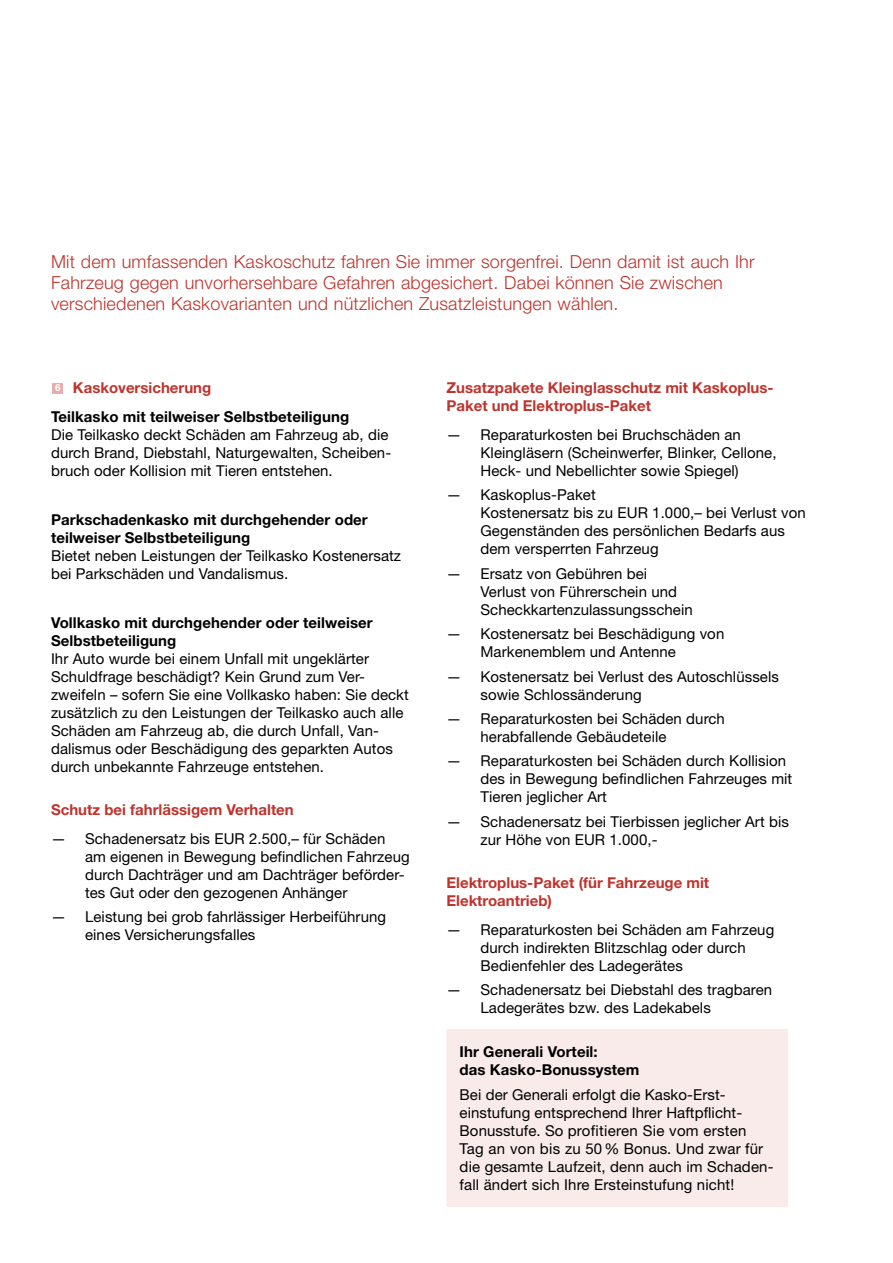
<style>
.page{position:relative;width:893px;height:1263px;background:#fff}
.page>*{position:absolute;margin:0;border:0;box-sizing:border-box;transform-origin:0 0}
.t1{font:300 18px/21px "Helvetica Neue LT Std";letter-spacing:.01em;color:#bf332d}
.t2{font:15px/18px "Helvetica Neue LT Std";letter-spacing:.005em;color:#000}
.t3{font:700 15px/18px "Helvetica Neue LT Std";letter-spacing:.005em;color:#000}
.t4{font:700 15px/18px "Helvetica Neue LT Std";color:#bf332d}
.s1{font-size:9.75px;color:#fff}
.s2{color:#bf332d}
</style>
<div class="page">
<div style="left:447px;top:1029px;width:340px;height:177px;background:#f9ebea"></div>
<hr style="left:446px;top:1029px;width:1px;height:177px;background:#f9ebea">
<hr style="left:787px;top:1029px;width:1px;height:177px;background:#f9ebea">
<div style="left:53px;top:383px;width:10px;height:10px;background:#e5adab"></div>
<p class="t1" style="left:51px;top:251px;width:705px">Mit dem umfassenden Kaskoschutz fahren Sie immer sorgenfrei. Denn damit ist auch Ihr<br>Fahrzeug gegen unvorhersehbare Gefahren abgesichert. Dabei können Sie zwischen verschiedenen Kaskovarianten und nützlichen Zusatzleistungen wählen.</p>
<p class="t3" style="left:51px;top:373px;width:300px;line-height:28.7px"><span class="s1">6</span> <span class="s2">Kaskoversicherung<br></span>Teilkasko mit teilweiser Selbstbeteiligung</p>
<p class="t2" style="left:51px;top:425px;width:342px">Die Teilkasko deckt Schäden am Fahrzeug ab, die durch Brand, Diebstahl, Naturgewalten, Scheiben&shy;bruch oder Kollision mit Tieren entstehen.</p>
<p class="t3" style="left:51px;top:510px;width:318px">Parkschadenkasko mit durchgehender oder teilweiser Selbstbeteiligung</p>
<p class="t2" style="left:51px;top:546px;width:352px">Bietet neben Leistungen der Teilkasko Kostenersatz bei Parkschäden und Vandalismus.</p>
<p class="t3" style="left:51px;top:613px;width:323px">Vollkasko mit durchgehender oder teilweiser<br>Selbstbeteiligung</p>
<p class="t2" style="left:51px;top:649px;width:359px">Ihr Auto wurde bei einem Unfall mit ungeklärter Schuldfrage beschädigt? Kein Grund zum Ver&shy;zweifeln – sofern Sie eine Vollkasko haben: Sie deckt zusätzlich zu den Leistungen der Teilkasko auch alle Schäden am Fahrzeug ab, die durch Unfall, Van&shy;dalismus oder Beschädigung des geparkten Autos durch unbekannte Fahrzeuge entstehen.</p>
<p class="t4" style="left:51px;top:800px;width:244px">Schutz bei fahrlässigem Verhalten</p>
<p class="t2" style="left:85px;top:829px;width:326px;text-indent:-34px">— Schadenersatz bis EUR 2.500,– für Schäden am eigenen in Bewegung befindlichen Fahrzeug durch Dachträger und am Dachträger beförder&shy;tes Gut oder den gezogenen Anhänger</p>
<p class="t2" style="left:85px;top:908px;width:303px;text-indent:-34px">— Leistung bei grob fahrlässiger Herbeiführung eines Versicherungsfalles</p>
<p class="t4" style="left:446px;top:379px;width:329px">Zusatzpakete Kleinglasschutz mit Kaskoplus-<br>Paket und Elektroplus-Paket</p>
<p class="t2" style="left:480px;top:425px;width:298px;text-indent:-34px">— Reparaturkosten bei Bruchschäden an<br>Kleingläsern (Scheinwerfer, Blinker, Cellone,<br>Heck- und Nebellichter sowie Spiegel)</p>
<p class="t2" style="left:480px;top:486px;width:327px;text-indent:-34px">— Kaskoplus-Paket<br>Kostenersatz bis zu EUR 1.000,– bei Verlust von Gegenständen des persönlichen Bedarfs aus dem versperrten Fahrzeug</p>
<p class="t2" style="left:480px;top:564px;width:214px;text-indent:-34px">— Ersatz von Gebühren bei<br>Verlust von Führerschein und<br>Scheckkartenzulassungsschein</p>
<p class="t2" style="left:480px;top:625px;width:245px;text-indent:-34px">— Kostenersatz bei Beschädigung von<br>Markenemblem und Antenne</p>
<p class="t2" style="left:480px;top:667px;width:300px;text-indent:-34px">— Kostenersatz bei Verlust des Autoschlüssels sowie Schlossänderung</p>
<p class="t2" style="left:480px;top:709px;width:246px;text-indent:-34px">— Reparaturkosten bei Schäden durch herabfallende Gebäudeteile</p>
<p class="t2" style="left:480px;top:752px;width:313px;text-indent:-34px">— Reparaturkosten bei Schäden durch Kollision des in Bewegung befindlichen Fahrzeuges mit<br>Tieren jeglicher Art</p>
<p class="t2" style="left:480px;top:812px;width:310px;text-indent:-34px">— Schadenersatz bei Tierbissen jeglicher Art bis zur Höhe von EUR 1.000,-</p>
<p class="t4" style="left:446px;top:873px;width:264px">Elektroplus-Paket (für Fahrzeuge mit<br>Elektroantrieb)</p>
<p class="t2" style="left:480px;top:920px;width:295px;text-indent:-34px">— Reparaturkosten bei Schäden am Fahrzeug durch indirekten Blitzschlag oder durch<br>Bedienfehler des Ladegerätes</p>
<p class="t2" style="left:480px;top:981px;width:293px;text-indent:-34px">— Schadenersatz bei Diebstahl des tragbaren<br>Ladegerätes bzw. des Ladekabels</p>
<p class="t3" style="left:460px;top:1042px;width:181px">Ihr Generali Vorteil:<br>das Kasko-Bonussystem</p>
<p class="t2" style="left:460px;top:1085px;width:315px">Bei der Generali erfolgt die Kasko-Erst-- einstufung entsprechend Ihrer Haftpflicht-Bonusstufe. So profitieren Sie vom ersten Tag an von bis zu 50 % Bonus. Und zwar für die gesamte Laufzeit, denn auch im Schaden&shy;fall ändert sich Ihre Ersteinstufung nicht!</p>
</div>
